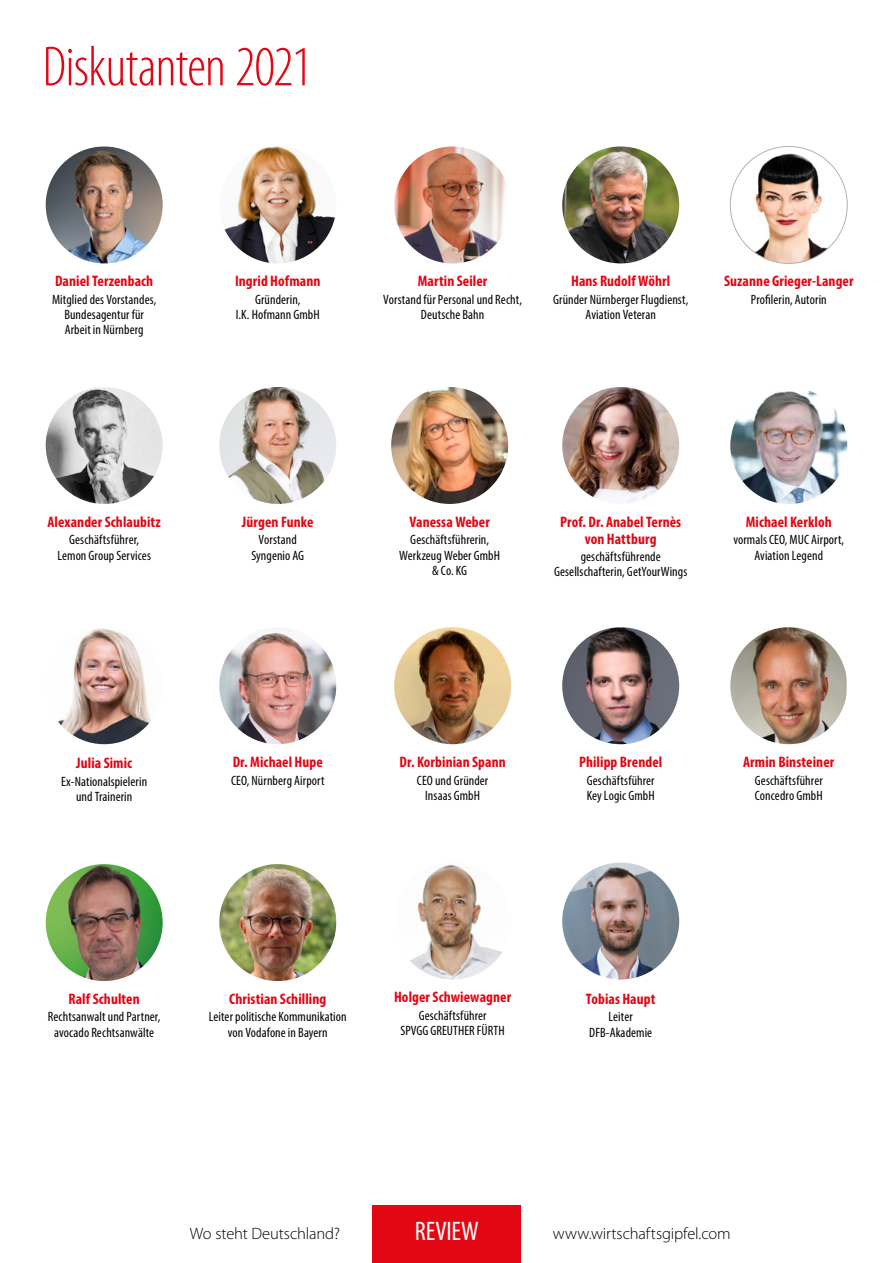
<style>
.page{position:relative;width:893px;height:1263px;background:#fff}
.page>*{position:absolute;margin:0;border:0;box-sizing:border-box;transform-origin:0 0}
.t1{font:300 condensed 57px "Myriad Pro";letter-spacing:-.015em;color:#e30613}
.t2{font:condensed 26.85px "Myriad Pro";letter-spacing:-.005em;color:#fff}
.t3{font:300 16.5px "Myriad Pro";letter-spacing:-.01em;color:#000}
.t4{font:700 condensed 15.3px/17px "Myriad Pro";letter-spacing:.005em;color:#e30613;text-align:center}
.t5{font:condensed 13.5px/15.3px "Myriad Pro";letter-spacing:.005em;color:#000;text-align:center}
</style>
<div class="page">
<img style="left:46px;top:146px;width:117px;height:117px;border-radius:58px">
<img style="left:219px;top:146px;width:117px;height:117px;border-radius:58px">
<img style="left:394px;top:146px;width:117px;height:117px;border-radius:58px">
<img style="left:562px;top:146px;width:117px;height:117px;border-radius:58px">
<img style="left:730px;top:146px;width:117px;height:117px;border-radius:58px">
<img style="left:46px;top:388px;width:117px;height:116px">
<img style="left:219px;top:387px;width:117px;height:117px;border-radius:58px">
<img style="left:391px;top:387px;width:117px;height:117px;border-radius:58px">
<img style="left:562px;top:387px;width:117px;height:117px;border-radius:58px">
<img style="left:730px;top:387px;width:117px;height:117px;border-radius:58px">
<img style="left:219px;top:627px;width:117px;height:117px;border-radius:58px">
<img style="left:394px;top:627px;width:117px;height:117px;border-radius:58px">
<img style="left:562px;top:627px;width:117px;height:117px;border-radius:58px">
<img style="left:730px;top:627px;width:117px;height:117px;border-radius:58px">
<img style="left:46px;top:864px;width:117px;height:117px;border-radius:58px">
<img style="left:219px;top:864px;width:117px;height:117px;border-radius:58px">
<img style="left:562px;top:862px;width:117px;height:117px;border-radius:58px">
<img style="left:46px;top:627px;width:117px;height:117px;border-radius:58px">
<img style="left:394px;top:862px;width:117px;height:117px;border-radius:58px">
<div style="left:372px;top:1206px;width:149px;height:57px;background:#e30613"></div>
<h1 class="t1" style="left:43px;top:36px;width:271px">Diskutanten 2021</h1>
<p class="t4" style="left:55px;top:272px;width:100px">Daniel Terzenbach</p>
<p class="t5" style="left:52px;top:291px;width:106px">Mitglied des Vorstandes,<br>Bundesagentur für<br>Arbeit in Nürnberg</p>
<p class="t4" style="left:235px;top:272px;width:87px">Ingrid Hofmann</p>
<p class="t5" style="left:236px;top:291px;width:85px">Gründerin,<br>I.K. Hofmann GmbH</p>
<p class="t4" style="left:418px;top:272px;width:71px">Martin Seiler</p>
<p class="t5" style="left:383px;top:291px;width:140px">Vorstand für Personal und Recht,<br>Deutsche Bahn</p>
<p class="t4" style="left:571px;top:272px;width:101px">Hans Rudolf Wöhrl</p>
<p class="t5" style="left:553px;top:291px;width:137px">Gründer Nürnberger Flugdienst,<br>Aviation Veteran</p>
<p class="t4" style="left:724px;top:272px;width:131px">Suzanne Grieger-Langer</p>
<p class="t5" style="left:751px;top:291px;width:77px">Profilerin, Autorin</p>
<p class="t4" style="left:48px;top:513px;width:115px">Alexander Schlaubitz</p>
<p class="t5" style="left:57px;top:532px;width:95px">Geschäftsführer,<br>Lemon Group Services</p>
<p class="t4" style="left:242px;top:513px;width:73px">Jürgen Funke</p>
<p class="t5" style="left:251px;top:532px;width:54px">Vorstand<br>Syngenio AG</p>
<p class="t4" style="left:76px;top:754px;width:57px">Julia Simic</p>
<p class="t5" style="left:61px;top:774px;width:88px">Ex-Nationalspielerin und Trainerin</p>
<p class="t4" style="left:233px;top:753px;width:92px">Dr. Michael Hupe</p>
<p class="t5" style="left:231px;top:772px;width:95px">CEO, Nürnberg Airport</p>
<p class="t4" style="left:409px;top:513px;width:82px">Vanessa Weber</p>
<p class="t5" style="left:399px;top:532px;width:102px">Geschäftsführerin,<br>Werkzeug Weber GmbH &amp; Co. KG</p>
<p class="t4" style="left:560px;top:513px;width:122px">Prof. Dr. Anabel Ternès von Hattburg</p>
<p class="t5" style="left:554px;top:549px;width:135px">geschäftsführende<br>Gesellschafterin, GetYourWings</p>
<p class="t4" style="left:746px;top:513px;width:88px">Michael Kerkloh</p>
<p class="t5" style="left:733px;top:532px;width:112px">vormals CEO, MUC Airport,<br>Aviation Legend</p>
<p class="t4" style="left:399px;top:753px;width:108px">Dr. Korbinian Spann</p>
<p class="t5" style="left:417px;top:772px;width:73px">CEO und Gründer<br>Insaas GmbH</p>
<p class="t4" style="left:579px;top:753px;width:85px">Philipp Brendel</p>
<p class="t5" style="left:587px;top:772px;width:69px;text-align:left">Geschäftsführer<br>Key Logic GmbH</p>
<p class="t4" style="left:743px;top:753px;width:93px">Armin Binsteiner</p>
<p class="t5" style="left:755px;top:772px;width:69px;text-align:left">Geschäftsführer<br>Concedro GmbH</p>
<p class="t4" style="left:69px;top:990px;width:73px">Ralf Schulten</p>
<p class="t5" style="left:48px;top:1009px;width:114px">Rechtsanwalt und Partner, avocado Rechtsanwälte</p>
<p class="t4" style="left:229px;top:990px;width:99px">Christian Schilling</p>
<p class="t5" style="left:209px;top:1009px;width:139px">Leiter politische Kommunikation von Vodafone in Bayern</p>
<p class="t4" style="left:394px;top:988px;width:119px">Holger Schwiewagner</p>
<p class="t5" style="left:401px;top:1007px;width:106px">Geschäftsführer<br>SPVGG GREUTHER FÜRTH</p>
<p class="t4" style="left:586px;top:990px;width:71px">Tobias Haupt</p>
<p class="t5" style="left:589px;top:1009px;width:64px">Leiter<br>DFB-Akademie</p>
<p class="t3" style="left:190px;top:1224px;width:152px">Wo steht Deutschland?</p>
<h2 class="t2" style="left:415px;top:1215px;width:65px">REVIEW</h2>
<p class="t3" style="left:553px;top:1224px;width:179px">www.wirtschaftsgipfel.com</p>
</div>
